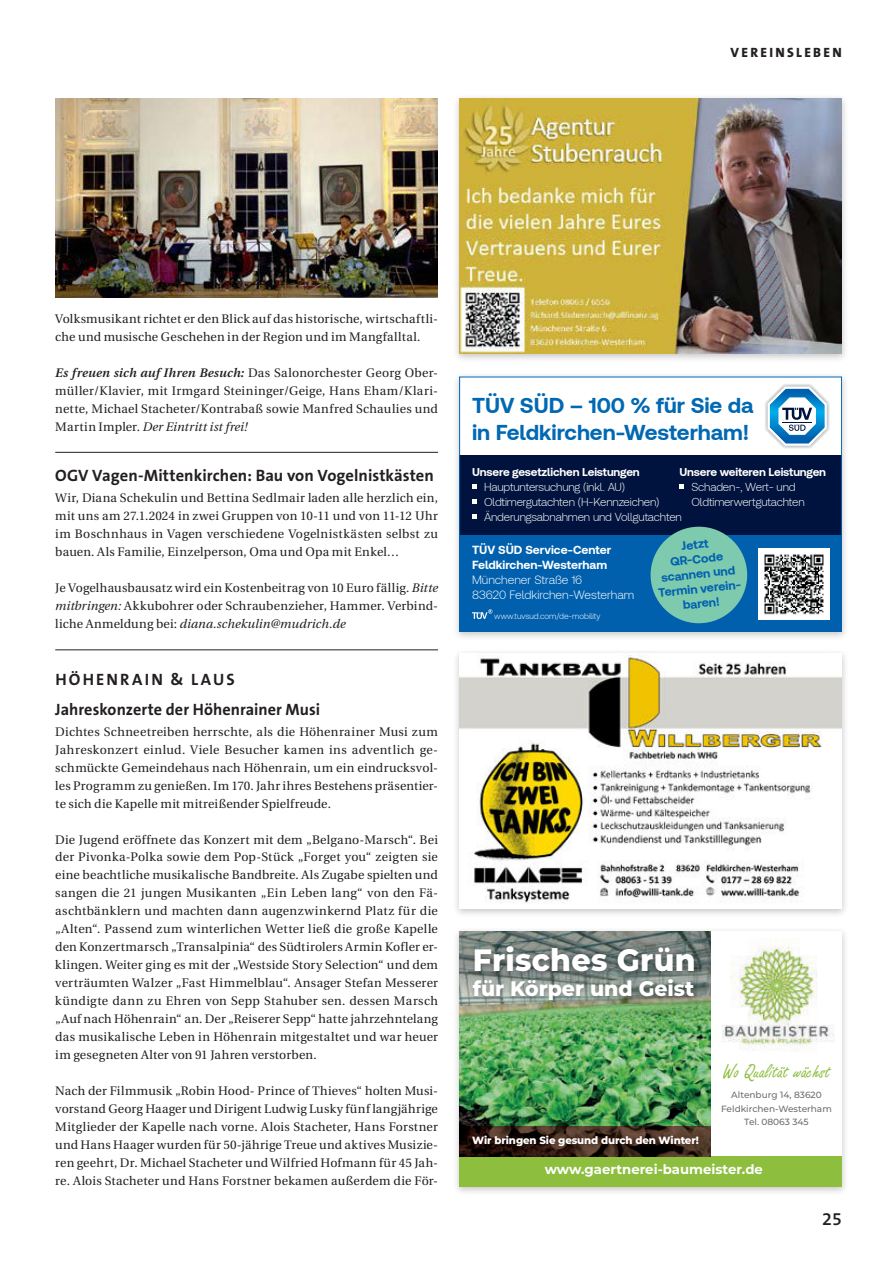
<style>
.page{position:relative;width:893px;height:1263px;background:#fff}
.page>*{position:absolute;margin:0;border:0;box-sizing:border-box;transform-origin:0 0}
.t1{font:800 30.9px "Montserrat";letter-spacing:.01em;color:#fff}
.t2{font:700 21.9px/26.4px "TUVSUD Pro";color:#0168b3}
.t3{font:21.3px "Freestyle Script";color:#8dbe3e}
.t4{font:800 21px "Montserrat";color:#fff}
.t5{font:600 18px "The Sans B W6";color:#231f20}
.t6{font:700 16.5px/29.8px "The Sans B W7";letter-spacing:.005em;color:#231f20}
.t7{font:800 13.5px "The Sans B W8";letter-spacing:.175em;color:#231f20}
.t8{font:700 13.2px "Montserrat";color:#fff}
.t9{font:12.3px/18px "Utopia";letter-spacing:.015em;color:#231f20;text-align:justify}
.t10{font:700 12.3px/14.7px "TUVSUD Pro";color:#0160ae;text-align:center}
.t11{font:300 12px/15px "TUVSUD Pro";color:#fff}
.t12{font:700 12px/15px "TUVSUD Pro";color:#fff}
.t13{font:300 11.55px/15px "TUVSUD Pro";letter-spacing:-.01em;color:#fff}
.t14{font:700 11.55px "TUVSUD Pro";letter-spacing:-.01em;color:#fff}
.t15{font:800 10.5px "Montserrat";letter-spacing:-.01em;color:#fff}
.t16{font:500 9px/13.5px "Montserrat";color:#6d6e71;text-align:center}
.t17{font:300 8.25px "TUVSUD Pro";color:#fff}
.s1{font-weight:600;font-style:italic}
.s2{font-style:italic}
</style>
<div class="page">
<div style="left:452px;top:371px;width:397px;height:270px;background:#231f20;opacity:.25"></div>
<div style="left:459px;top:377px;width:383px;height:255px;background:#fff"></div>
<div style="left:459px;top:455px;width:383px;height:97px;background:#00133e"></div>
<div style="left:459px;top:535px;width:383px;height:97px;background:#0160ae"></div>
<svg style="left:765px;top:384px;width:65px;height:65px"></svg>
<div style="left:651px;top:527px;width:96px;height:96px;background:#7dcaae;border-radius:50%"></div>
<svg style="left:472px;top:484px;width:4px;height:5px"></svg>
<svg style="left:472px;top:499px;width:4px;height:5px"></svg>
<svg style="left:472px;top:514px;width:4px;height:5px"></svg>
<svg style="left:679px;top:484px;width:5px;height:5px"></svg>
<img style="left:758px;top:548px;width:71px;height:71px">
<svg style="left:472px;top:609px;width:20px;height:10px"></svg>
<div style="left:459px;top:377px;width:383px;height:255px;border:1px solid #0160ae"></div>
<div style="left:452px;top:926px;width:397px;height:270px;background:#231f20;opacity:.25"></div>
<div style="left:459px;top:931px;width:383px;height:255px;background:#fff"></div>
<div style="left:459px;top:1156px;width:383px;height:30px;background:#8dbe3e"></div>
<img style="left:459px;top:931px;width:252px;height:195px">
<img style="left:722px;top:939px;width:112px;height:112px">
<div style="left:468px;top:943px;width:230px;height:64px;background:#231f20;opacity:.4"></div>
<svg style="left:459px;top:1126px;width:252px;height:30px;background:#37231a"></svg>
<div style="left:468px;top:1131px;width:236px;height:21px;background:#481c10;opacity:.6"></div>
<div style="left:452px;top:93px;width:397px;height:270px;background:#231f20;opacity:.25"></div>
<img style="left:459px;top:99px;width:383px;height:255px">
<div style="left:452px;top:648px;width:397px;height:270px;background:#231f20;opacity:.25"></div>
<img style="left:459px;top:654px;width:383px;height:255px">
<hr style="left:55px;top:452px;width:383px;height:1px;background:#231f20">
<hr style="left:55px;top:649px;width:383px;height:1px;background:#231f20">
<img style="left:55px;top:99px;width:383px;height:199px">
<p class="t7" style="left:731px;top:45px;width:113px">VEREINSLEBEN</p>
<p class="t9" style="left:55px;top:310px;width:384px">Volksmusikant richtet er den Blick auf das historische, wirtschaftli&shy;che und musische Geschehen in der Region und im Mangfalltal.</p>
<p class="t9" style="left:55px;top:364px;width:384px"><span class="s1">Es freuen sich auf Ihren Besuch:</span> Das Salonorchester Georg Ober&shy;müller/Klavier, mit Irmgard Steininger/Geige, Hans Eham/Klari&shy;nette, Michael Stacheter/Kontrabaß sowie Manfred Schaulies und Martin Impler. <span class="s2">Der Eintritt ist frei!</span></p>
<h3 class="t6" style="left:55px;top:461px;width:380px">OGV Vagen-Mittenkirchen: Bau von Vogelnistkästen</h3>
<p class="t9" style="left:55px;top:490px;width:384px">Wir, Diana Schekulin und Bettina Sedlmair laden alle herzlich ein, mit uns am 27.1.2024 in zwei Gruppen von 10-11 und von 11-12 Uhr im Boschnhaus in Vagen verschiedene Vogelnistkästen selbst zu bauen. Als Familie, Einzelperson, Oma und Opa mit Enkel…</p>
<p class="t9" style="left:55px;top:579px;width:384px">Je Vogelhausbausatz wird ein Kostenbeitrag von 10 Euro fällig. <span class="s2">Bitte mitbringen:</span> Akkubohrer oder Schraubenzieher, Hammer. Verbind&shy;liche Anmeldung bei: <span class="s2">diana.schekulin@mudrich.de</span></p>
<h3 class="t6" style="left:55px;top:665px;width:266px">HÖHENRAIN &amp; LAUS<br>Jahreskonzerte der Höhenrainer Musi</h3>
<p class="t9" style="left:55px;top:723px;width:384px">Dichtes Schneetreiben herrschte, als die Höhenrainer Musi zum Jahreskonzert einlud. Viele Besucher kamen ins adventlich ge&shy;schmückte Gemeindehaus nach Höhenrain, um ein eindrucksvol&shy;les Programm zu genießen. Im 170. Jahr ihres Bestehens präsentier&shy;te sich die Kapelle mit mitreißender Spielfreude.</p>
<p class="t9" style="left:55px;top:831px;width:384px">Die Jugend eröffnete das Konzert mit dem „Belgano-Marsch“. Bei der Pivonka-Polka sowie dem Pop-Stück „Forget you“ zeigten sie eine beachtliche musikalische Bandbreite. Als Zugabe spielten und sangen die 21 jungen Musikanten „Ein Leben lang“ von den Fä&shy;aschtbänklern und machten dann augenzwinkernd Platz für die „Alten“. Passend zum winterlichen Wetter ließ die große Kapelle den Konzertmarsch „Transalpinia“ des Südtirolers Armin Kofler er&shy;klingen. Weiter ging es mit der „Westside Story Selection“ und dem verträumten Walzer „Fast Himmelblau“. Ansager Stefan Messerer kündigte dann zu Ehren von Sepp Stahuber sen. dessen Marsch „Auf nach Höhenrain“ an. Der „Reiserer Sepp“ hatte jahrzehntelang das musikalische Leben in Höhenrain mitgestaltet und war heuer im gesegneten Alter von 91 Jahren verstorben.</p>
<p class="t9" style="left:55px;top:1082px;width:384px">Nach der Filmmusik „Robin Hood- Prince of Thieves“ holten Musi&shy;vorstand Georg Haager und Dirigent Ludwig Lusky fünf langjährige Mitglieder der Kapelle nach vorne. Alois Stacheter, Hans Forstner und Hans Haager wurden für 50-jährige Treue und aktives Musizie&shy;ren geehrt, Dr. Michael Stacheter und Wilfried Hofmann für 45 Jah&shy;re. Alois Stacheter und Hans Forstner bekamen außerdem die För-</p>
<h2 class="t2" style="left:472px;top:394px;width:283px">TÜV SÜD – 100 % für Sie da in Feldkirchen-Westerham!</h2>
<p class="t14" style="left:472px;top:467px;width:169px">Unsere gesetzlichen Leistungen</p>
<p class="t13" style="left:484px;top:480px;width:199px">Hauptuntersuchung (inkl. AU)<br>Oldtimergutachten (H-Kennzeichen)<br>Änderungsabnahmen und Vollgutachten</p>
<p class="t14" style="left:679px;top:467px;width:148px">Unsere weiteren Leistungen</p>
<p class="t13" style="left:691px;top:480px;width:115px">Schaden-, Wert- und<br>Oldtimerwertgutachten</p>
<p class="t12" style="left:472px;top:543px;width:141px">TÜV SÜD Service-Center<br>Feldkirchen-Westerham</p>
<p class="t11" style="left:472px;top:573px;width:164px">Münchener Straße 16<br>83620 Feldkirchen-Westerham</p>
<p class="t17" style="left:494px;top:613px;width:108px">www.tuvsud.com/de-mobility</p>
<p class="t10" style="left:653px;top:542px;width:87px;rotate:-6deg">Jetzt<br>QR-Code scannen und<br>Termin verein&shy;baren!</p>
<h1 class="t1" style="left:473px;top:946px;width:224px">Frisches Grün</h1>
<h3 class="t4" style="left:473px;top:979px;width:223px">für Körper und Geist</h3>
<p class="t15" style="left:472px;top:1135px;width:228px">Wir bringen Sie gesund durch den Winter!</p>
<h3 class="t3" style="left:723px;top:1063px;width:109px">Wo Qualität wächst</h3>
<p class="t16" style="left:721px;top:1089px;width:112px">Altenburg 14, 83620<br>Feldkirchen-Westerham<br>Tel. 08063 345</p>
<p class="t8" style="left:545px;top:1164px;width:220px">www.gaertnerei-baumeister.de</p>
<h3 class="t5" style="left:822px;top:1210px;width:21px">25</h3>
</div>
